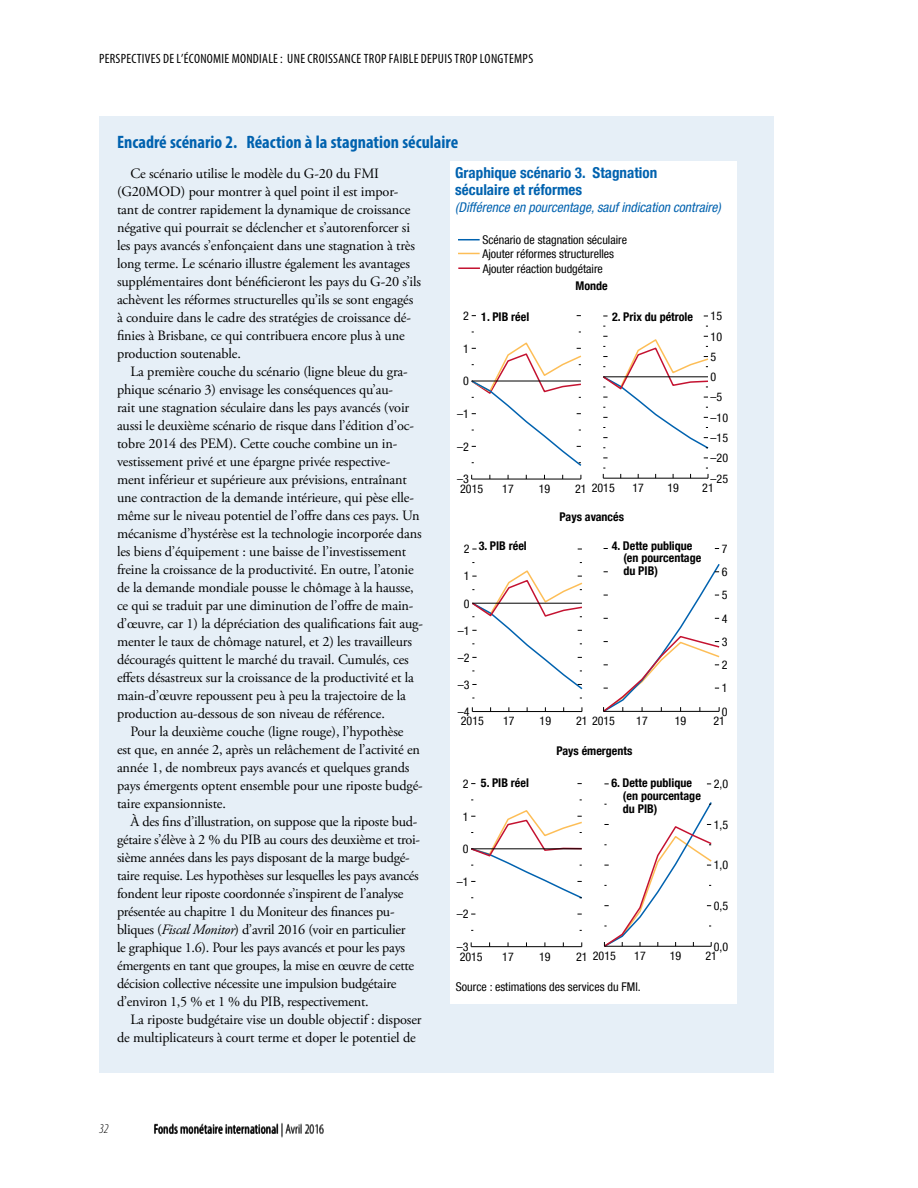
<style>
.page{position:relative;width:918px;height:1188px;background:#fff}
.page>*{position:absolute;margin:0;border:0;box-sizing:border-box;transform-origin:0 0}
.t1{font:700 condensed 18px "Myriad Pro";color:#0062af}
.t2{font:700 condensed 15px/16.5px "Helvetica Neue LT Com";color:#0062af}
.t3{font:14.25px/18px "Adobe Garamond Pro";letter-spacing:-.01em;color:#000}
.t4{font:condensed 13.5px "Myriad Pro";letter-spacing:.02em;color:#000}
.t5{font:italic condensed 13.5px "Helvetica Neue LT Com";color:#0062af}
.t6{font:condensed 13.5px "Myriad Pro";color:#000}
.t7{font:italic 300 condensed 13.5px "Myriad Pro";color:#000}
.t8{font:condensed 12px "Helvetica Neue LT Com";color:#000}
.t9{font:700 condensed 12px/12.8px "Helvetica Neue LT Com";color:#000}
.s1{font-style:italic}
.s2{font-weight:300}
</style>
<div class="page">
<div style="left:99px;top:116px;width:675px;height:956px;background:#e6eff7"></div>
<div style="left:450px;top:161px;width:287px;height:842px;background:#fff"></div>
<svg style="left:603px;top:802px;width:109px;height:145px"></svg>
<hr style="left:472px;top:479px;width:109px;height:1px;background:#000">
<svg style="left:471px;top:342px;width:111px;height:124px"></svg>
<hr style="left:603px;top:478px;width:105px;height:1px;background:#000">
<svg style="left:603px;top:336px;width:106px;height:113px"></svg>
<svg style="left:706px;top:468px;width:3px;height:10px"></svg>
<hr style="left:472px;top:711px;width:110px;height:1px;background:#000">
<svg style="left:472px;top:570px;width:111px;height:120px"></svg>
<svg style="left:603px;top:564px;width:117px;height:148px"></svg>
<hr style="left:471px;top:946px;width:111px;height:1px;background:#000">
<svg style="left:471px;top:810px;width:111px;height:89px"></svg>
<svg style="left:458px;top:239px;width:22px;height:1px"></svg>
<hr style="left:458px;top:267px;width:22px;height:2px;background:#c41230">
<svg style="left:458px;top:253px;width:22px;height:1px"></svg>
<p class="t4" style="left:99px;top:50px;width:215px">PERSPECTIVES DE L’ÉCONOMIE MONDIALE : UNE CROISSANCE</p>
<p class="t4" style="left:364px;top:50px;width:7px">TROP</p>
<p class="t4" style="left:389px;top:50px;width:38px">FAIBLEDEPUIS</p>
<p class="t4" style="left:455px;top:50px;width:7px">TROP</p>
<p class="t4" style="left:480px;top:50px;width:31px">LONGTEMPS</p>
<p class="t1" style="left:117px;top:131px;width:343px">Encadré scénario 2. Réaction à la stagnation séculaire</p>
<p class="t1" style="left:117px;top:131px;width:468px">Box 1.3. Anchoring Inflation Expectations When Infation Is Undershooting</p>
<p class="t3" style="left:117px;top:165px;width:306px;text-indent:13px">Ce scénario utilise le modèle du G-20 du FMI (G20MOD) pour montrer à quel point il est impor&shy;tant de contrer rapidement la dynamique de croissance négative qui pourrait se déclencher et s’autorenforcer si les pays avancés s’enfonçaient dans une stagnation à très long terme. Le scénario illustre également les avantages supplémentaires dont bénéficieront les pays du G-20 s’ils achèvent les réformes structurelles qu’ils se sont engagés à conduire dans le cadre des stratégies de croissance dé&shy;finies à Brisbane, ce qui contribuera encore plus à une production soutenable.</p>
<p class="t3" style="left:117px;top:363px;width:308px;text-indent:13px">La première couche du scénario (ligne bleue du gra&shy;phique scénario 3) envisage les conséquences qu’au-<br>rait une stagnation séculaire dans les pays avancés (voir aussi le deuxième scénario de risque dans l’édition d’oc&shy;tobre 2014 des PEM). Cette couche combine un in&shy;vestissement privé et une épargne privée respective-<br>ment inférieur et supérieure aux prévisions, entraînant une contraction de la demande intérieure, qui pèse elle&shy;même sur le niveau potentiel de l’offre dans ces pays. Un mécanisme d’hystérèse est la technologie incorporée dans les biens d’équipement : une baisse de l’investissement freine la croissance de la productivité. En outre, l’atonie de la demande mondiale pousse le chômage à la hausse, ce qui se traduit par une diminution de l’offre de main&shy;d’œuvre, car 1) la dépréciation des qualifications fait aug&shy;menter le taux de chômage naturel, et 2) les travailleurs découragés quittent le marché du travail. Cumulés, ces effets désastreux sur la croissance de la productivité et la main-d’œuvre repoussent peu à peu la trajectoire de la production au-dessous de son niveau de référence.</p>
<p class="t3" style="left:117px;top:723px;width:307px;text-indent:13px">Pour la deuxième couche (ligne rouge), l’hypothèse<br>est que, en année 2, après un relâchement de l’activité en année 1, de nombreux pays avancés et quelques grands pays émergents optent ensemble pour une riposte budgé&shy;taire expansionniste.</p>
<p class="t3" style="left:117px;top:813px;width:305px;text-indent:13px">À des fins d’illustration, on suppose que la riposte bud&shy;gétaire s’élève à 2 % du PIB au cours des deuxième et troi&shy;sième années dans les pays disposant de la marge budgé&shy;taire requise. Les hypothèses sur lesquelles les pays avancés fondent leur riposte coordonnée s’inspirent de l’analyse présentée au chapitre 1 du Moniteur des finances pu&shy;bliques (<span class="s1">Fiscal Monitor</span>) d’avril 2016 (voir en particulier<br>le graphique 1.6). Pour les pays avancés et pour les pays émergents en tant que groupes, la mise en œuvre de cette décision collective nécessite une impulsion budgétaire d’environ 1,5 % et 1 % du PIB, respectivement.</p>
<p class="t3" style="left:117px;top:1011px;width:306px;text-indent:13px">La riposte budgétaire vise un double objectif : disposer de multiplicateurs à court terme et doper le potentiel de</p>
<p class="t2" style="left:455px;top:165px;width:203px">Graphique scénario 3. Stagnation séculaire et réformes</p>
<p class="t5" style="left:455px;top:199px;width:267px">(Différence en pourcentage, sauf indication contraire)</p>
<p class="t8" style="left:482px;top:233px;width:146px">Scénario de stagnation séculaire</p>
<p class="t8" style="left:483px;top:261px;width:122px">Ajouter réaction budgétaire</p>
<p class="t8" style="left:482px;top:247px;width:133px">Ajouter réformes structurelles</p>
<p class="t9" style="left:576px;top:279px;width:34px">Monde</p>
<p class="t8" style="left:463px;top:309px;width:7px">2</p>
<p class="t8" style="left:711px;top:309px;width:13px">15</p>
<p class="t9" style="left:481px;top:310px;width:49px">1. PIB réel</p>
<p class="t9" style="left:612px;top:311px;width:83px">2. Prix du pétrole</p>
<p class="t8" style="left:711px;top:329px;width:13px">10</p>
<p class="t8" style="left:463px;top:341px;width:7px">1</p>
<p class="t8" style="left:711px;top:350px;width:7px">5</p>
<p class="t8" style="left:711px;top:370px;width:7px">0</p>
<p class="t8" style="left:463px;top:374px;width:7px">0</p>
<p class="t8" style="left:711px;top:390px;width:13px">–5</p>
<p class="t8" style="left:457px;top:407px;width:13px">–1</p>
<p class="t8" style="left:711px;top:410px;width:19px">–10</p>
<p class="t8" style="left:711px;top:431px;width:19px">–15</p>
<p class="t8" style="left:457px;top:439px;width:13px">–2</p>
<p class="t8" style="left:711px;top:451px;width:19px">–20</p>
<p class="t8" style="left:711px;top:471px;width:19px">–25</p>
<p class="t8" style="left:457px;top:472px;width:13px">–3</p>
<p class="t8" style="left:460px;top:482px;width:25px">2015</p>
<p class="t8" style="left:502px;top:482px;width:13px">17</p>
<p class="t8" style="left:539px;top:482px;width:13px">19</p>
<p class="t8" style="left:575px;top:481px;width:41px">21 2015</p>
<p class="t8" style="left:632px;top:481px;width:13px">17</p>
<p class="t8" style="left:667px;top:481px;width:13px">19</p>
<p class="t8" style="left:702px;top:481px;width:13px">21</p>
<p class="t9" style="left:560px;top:510px;width:66px">Pays avancés</p>
<p class="t9" style="left:623px;top:539px;width:79px;text-indent:-12px">4. Dette publique (en pourcentage du PIB)</p>
<p class="t9" style="left:479px;top:540px;width:50px">3. PIB réel</p>
<p class="t8" style="left:722px;top:542px;width:7px">7</p>
<p class="t8" style="left:464px;top:542px;width:7px">2</p>
<p class="t8" style="left:722px;top:565px;width:7px">6</p>
<p class="t8" style="left:464px;top:569px;width:7px">1</p>
<p class="t8" style="left:722px;top:588px;width:7px">5</p>
<p class="t8" style="left:464px;top:596px;width:7px">0</p>
<p class="t8" style="left:722px;top:611px;width:7px">4</p>
<p class="t8" style="left:458px;top:623px;width:13px">–1</p>
<p class="t8" style="left:722px;top:635px;width:7px">3</p>
<p class="t8" style="left:458px;top:650px;width:13px">–2</p>
<p class="t8" style="left:722px;top:658px;width:7px">2</p>
<p class="t8" style="left:458px;top:677px;width:13px">–3</p>
<p class="t8" style="left:722px;top:681px;width:7px">1</p>
<p class="t8" style="left:722px;top:704px;width:7px">0</p>
<p class="t8" style="left:458px;top:705px;width:13px">–4</p>
<p class="t8" style="left:461px;top:714px;width:25px">2015</p>
<p class="t8" style="left:503px;top:714px;width:13px">17</p>
<p class="t8" style="left:540px;top:714px;width:13px">19</p>
<p class="t8" style="left:576px;top:714px;width:40px">21 2015</p>
<p class="t8" style="left:636px;top:714px;width:13px">17</p>
<p class="t8" style="left:675px;top:714px;width:13px">19</p>
<p class="t8" style="left:713px;top:714px;width:13px">21</p>
<p class="t9" style="left:556px;top:744px;width:77px">Pays émergents</p>
<p class="t9" style="left:481px;top:777px;width:49px">5. PIB réel</p>
<p class="t9" style="left:623px;top:776px;width:79px;text-indent:-12px">6. Dette publique (en pourcentage du PIB)</p>
<p class="t8" style="left:463px;top:777px;width:7px">2</p>
<p class="t8" style="left:714px;top:777px;width:16px">2,0</p>
<p class="t8" style="left:463px;top:809px;width:7px">1</p>
<p class="t8" style="left:714px;top:818px;width:16px">1,5</p>
<p class="t8" style="left:463px;top:842px;width:7px">0</p>
<p class="t8" style="left:714px;top:858px;width:16px">1,0</p>
<p class="t8" style="left:457px;top:874px;width:13px">–1</p>
<p class="t8" style="left:714px;top:899px;width:16px">0,5</p>
<p class="t8" style="left:457px;top:907px;width:13px">–2</p>
<p class="t8" style="left:714px;top:939px;width:16px">0,0</p>
<p class="t8" style="left:457px;top:940px;width:13px">–3</p>
<p class="t8" style="left:576px;top:949px;width:41px">21 2015</p>
<p class="t8" style="left:634px;top:949px;width:13px">17</p>
<p class="t8" style="left:670px;top:949px;width:13px">19</p>
<p class="t8" style="left:705px;top:949px;width:13px">21</p>
<p class="t8" style="left:460px;top:949px;width:25px">2015</p>
<p class="t8" style="left:502px;top:949px;width:13px">17</p>
<p class="t8" style="left:539px;top:949px;width:13px">19</p>
<p class="t8" style="left:456px;top:980px;width:186px">Source : estimations des services du FMI.</p>
<p class="t7" style="left:99px;top:1122px;width:11px">32</p>
<p class="t6" style="left:154px;top:1121px;width:172px">FONDS MONÉTAIRE INTERNATIONAL <span class="s2">| Avril 2016</span></p>
</div>
